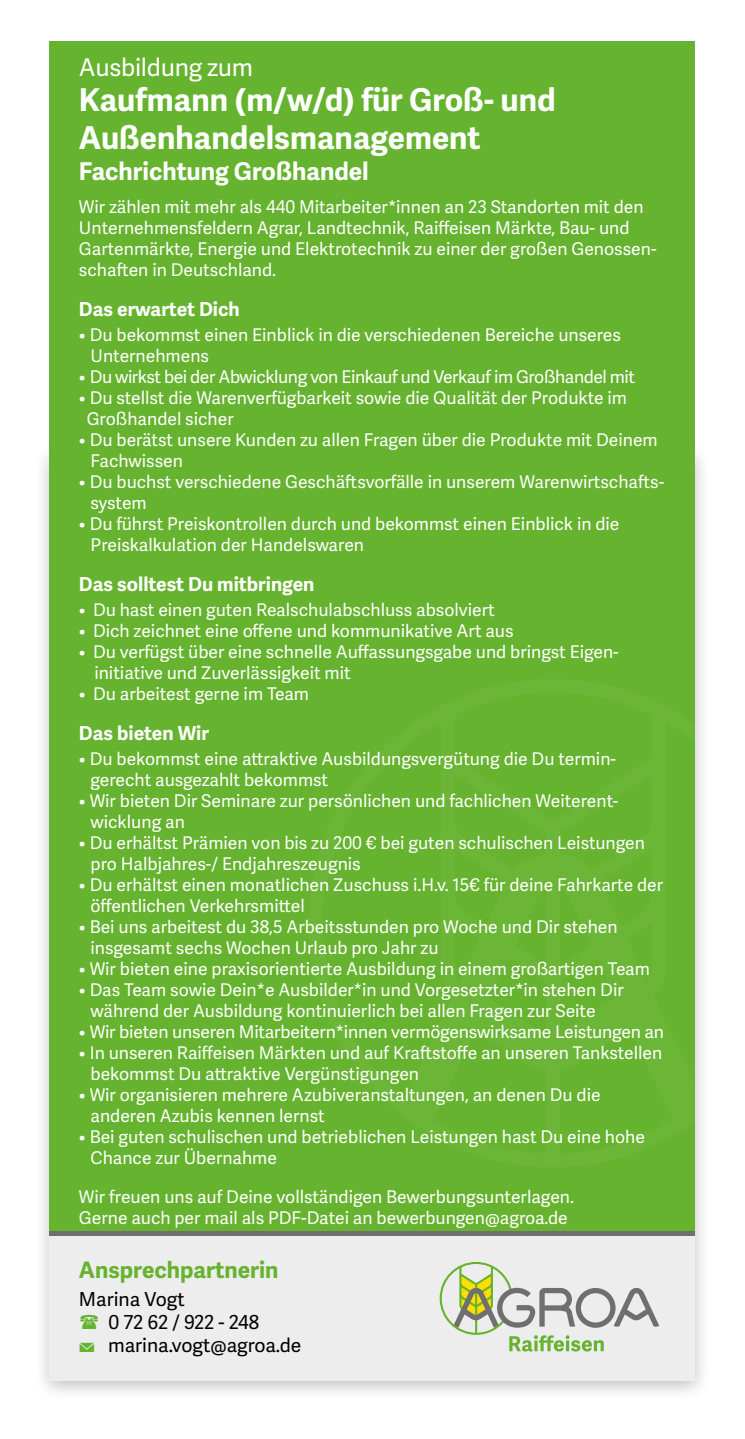
<style>
.page{position:relative;width:745px;height:1439px;background:#fff}
.page>*{position:absolute;margin:0;border:0;box-sizing:border-box;transform-origin:0 0}
.t1{font:700 31.5px "Adelle Sans";color:#fff}
.t2{font:700 24.5px "Adelle Sans";color:#fff}
.t3{font:24.5px "Adelle Sans";letter-spacing:-.01em;color:#fff}
.t4{font:700 22.75px "Adelle Sans";color:#65b32e}
.t5{font:700 19.25px "Adelle Sans";color:#fff}
.t6{font:19.25px "Adelle Sans";color:#000}
.t7{font:17.5px/21px "Adelle Sans";color:#fff}
.t8{font:17.5px "Adelle Sans";letter-spacing:-.025em;color:#fff}
.s1{color:#65b32e}
</style>
<div class="page">
<div style="left:33px;top:441px;width:678px;height:961px;background:#000;opacity:.25"></div>
<div style="left:50px;top:452px;width:644px;height:928px;background:#ededed"></div>
<div style="left:50px;top:41px;width:644px;height:1192px;background:#65b32e"></div>
<svg style="left:439px;top:1262px;width:220px;height:89px"></svg>
<hr style="left:50px;top:1231px;width:644px;height:4px;background:#706f6f">
<p class="t3" style="left:79px;top:53px;width:175px">Ausbildung zum</p>
<p class="t1" style="left:79px;top:81px;width:478px">Kaufmann (m/w/d) für Groß- und</p>
<p class="t1" style="left:79px;top:118px;width:403px">Außenhandelsmanagement</p>
<p class="t2" style="left:79px;top:157px;width:291px">Fachrichtung Großhandel</p>
<p class="t7" style="left:79px;top:196px;width:578px">Wir zählen mit mehr als 440 Mitarbeiter*innen an 23 Standorten mit den Unternehmensfeldern Agrar, Landtechnik, Raiffeisen Märkte, Bau- und Gartenmärkte, Energie und Elektrotechnik zu einer der großen Genossen&shy;schaften in Deutschland.</p>
<p class="t5" style="left:79px;top:298px;width:162px">Das erwartet Dich</p>
<p class="t7" style="left:79px;top:324px;width:543px">• Du bekommst einen Einblick in die verschiedenen Bereiche unseres</p>
<p class="t7" style="left:90px;top:345px;width:120px">Unternehmens</p>
<p class="t8" style="left:79px;top:366px;width:557px">• Du wirkst bei der Abwicklung von Einkauf und Verkauf im Großhandel mit</p>
<p class="t7" style="left:79px;top:387px;width:549px">• Du stellst die Warenverfügbarkeit sowie die Qualität der Produkte im</p>
<p class="t7" style="left:87px;top:408px;width:148px">Großhandel sicher</p>
<p class="t7" style="left:79px;top:429px;width:580px">• Du berätst unsere Kunden zu allen Fragen über die Produkte mit Deinem</p>
<p class="t7" style="left:90px;top:450px;width:94px">Fachwissen</p>
<p class="t7" style="left:79px;top:471px;width:586px">• Du buchst verschiedene Geschäftsvorfälle in unserem Warenwirtschafts-</p>
<p class="t7" style="left:90px;top:492px;width:58px">system</p>
<p class="t7" style="left:79px;top:513px;width:541px">• Du führst Preiskontrollen durch und bekommst einen Einblick in die</p>
<p class="t7" style="left:90px;top:534px;width:275px">Preiskalkulation der Handelswaren</p>
<p class="t5" style="left:79px;top:573px;width:237px">Das solltest Du mitbringen</p>
<p class="t7" style="left:79px;top:600px;width:417px">• Du hast einen guten Realschulabschluss absolviert</p>
<p class="t7" style="left:79px;top:621px;width:436px">• Dich zeichnet eine offene und kommunikative Art aus</p>
<p class="t7" style="left:79px;top:642px;width:541px">• Du verfügst über eine schnelle Auffassungsgabe und bringst Eigen-</p>
<p class="t7" style="left:94px;top:663px;width:258px">initiative und Zuverlässigkeit mit</p>
<p class="t7" style="left:79px;top:684px;width:231px">• Du arbeitest gerne im Team</p>
<p class="t5" style="left:79px;top:722px;width:131px">Das bieten Wir</p>
<p class="t7" style="left:79px;top:749px;width:538px">• Du bekommst eine attraktive Ausbildungsvergütung die Du termin-</p>
<p class="t7" style="left:90px;top:770px;width:239px">gerecht ausgezahlt bekommst</p>
<p class="t7" style="left:79px;top:791px;width:540px">• Wir bieten Dir Seminare zur persönlichen und fachlichen Weiterent-</p>
<p class="t7" style="left:90px;top:812px;width:96px">wicklung an</p>
<p class="t7" style="left:79px;top:833px;width:567px">• Du erhältst Prämien von bis zu 200 € bei guten schulischen Leistungen</p>
<p class="t7" style="left:90px;top:854px;width:271px">pro Halbjahres-/ Endjahreszeugnis</p>
<p class="t7" style="left:79px;top:875px;width:585px">• Du erhältst einen monatlichen Zuschuss i.H.v. 15€ für deine Fahrkarte der</p>
<p class="t7" style="left:90px;top:896px;width:215px">öffentlichen Verkehrsmittel</p>
<p class="t7" style="left:79px;top:917px;width:540px">• Bei uns arbeitest du 38,5 Arbeitsstunden pro Woche und Dir stehen</p>
<p class="t7" style="left:90px;top:938px;width:349px">insgesamt sechs Wochen Urlaub pro Jahr zu</p>
<p class="t7" style="left:79px;top:959px;width:572px">• Wir bieten eine praxisorientierte Ausbildung in einem großartigen Team</p>
<p class="t7" style="left:79px;top:980px;width:546px">• Das Team sowie Dein*e Ausbilder*in und Vorgesetzter*in stehen Dir</p>
<p class="t7" style="left:90px;top:1001px;width:506px">während der Ausbildung kontinuierlich bei allen Fragen zur Seite</p>
<p class="t7" style="left:79px;top:1022px;width:586px">• Wir bieten unseren Mitarbeitern*innen vermögenswirksame Leistungen an</p>
<p class="t7" style="left:79px;top:1043px;width:584px">• In unseren Raiffeisen Märkten und auf Kraftstoffe an unseren Tankstellen</p>
<p class="t7" style="left:90px;top:1064px;width:330px">bekommst Du attraktive Vergünstigungen</p>
<p class="t7" style="left:79px;top:1085px;width:523px">• Wir organisieren mehrere Azubiveranstaltungen, an denen Du die</p>
<p class="t7" style="left:90px;top:1106px;width:235px">anderen Azubis kennen lernst</p>
<p class="t7" style="left:79px;top:1127px;width:567px">• Bei guten schulischen und betrieblichen Leistungen hast Du eine hohe</p>
<p class="t7" style="left:90px;top:1148px;width:188px">Chance zur Übernahme</p>
<p class="t7" style="left:79px;top:1186px;width:496px">Wir freuen uns auf Deine vollständigen Bewerbungsunterlagen.</p>
<p class="t7" style="left:79px;top:1207px;width:490px">Gerne auch per mail als PDF-Datei an bewerbungen@agroa.de</p>
<p class="t4" style="left:79px;top:1256px;width:201px">Ansprechpartnerin</p>
<p class="t6" style="left:79px;top:1288px;width:107px">Marina Vogt</p>
<p class="t6" style="left:108px;top:1311px;width:152px">0 72 62 / 922 - 248</p>
<p class="t6" style="left:79px;top:1334px;width:224px"><span class="s1">p</span> marina.vogt@agroa.de</p>
</div>
